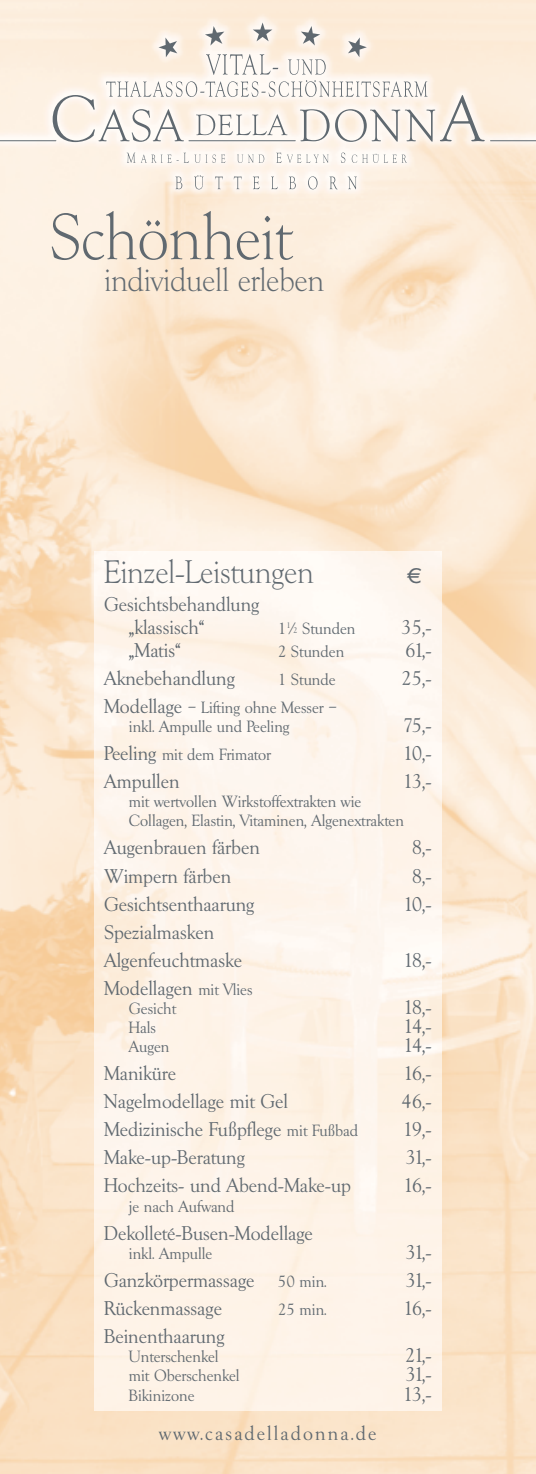
<style>
.page{position:relative;width:536px;height:1474px;background:#fff}
.page>*{position:absolute;margin:0;border:0;box-sizing:border-box;transform-origin:0 0}
.t1{font:300 63px "Goudx";letter-spacing:-.01em;color:#606970}
.t2{font:300 31.5px "Goudx";letter-spacing:-.01em;color:#606970}
.t3{font:19.25px/22.8px "Goudx";color:#606970}
.t4{font:19.25px "Goudx";letter-spacing:.11em;color:#606970}
.t5{font:19.25px "Linotype Euro Font Rto S";color:#606970}
.t6{font:15.75px/19.2px "Goudx";color:#606970}
.s1{font-size:7.88px}
.s2{font-size:19.25px}
.s3{font-size:15.75px}
</style>
<div class="page">
<img style="left:0;top:0;width:536px;height:1473px">
<img style="left:94px;top:551px;width:347px;height:859px">
<hr style="left:0;top:140px;width:56px;height:1px;background:#606970">
<hr style="left:490px;top:140px;width:46px;height:1px;background:#606970">
<svg style="left:175px;top:176px;width:7px;height:13px"></svg>
<svg style="left:194px;top:175px;width:9px;height:14px"></svg>
<svg style="left:215px;top:176px;width:8px;height:13px"></svg>
<svg style="left:234px;top:176px;width:8px;height:13px"></svg>
<svg style="left:253px;top:176px;width:7px;height:13px"></svg>
<svg style="left:271px;top:176px;width:7px;height:13px"></svg>
<svg style="left:289px;top:176px;width:7px;height:13px"></svg>
<svg style="left:308px;top:176px;width:9px;height:13px"></svg>
<svg style="left:329px;top:176px;width:8px;height:13px"></svg>
<svg style="left:348px;top:176px;width:9px;height:13px"></svg>
<svg style="left:127px;top:153px;width:8px;height:10px"></svg>
<svg style="left:141px;top:153px;width:84px;height:10px"></svg>
<svg style="left:237px;top:154px;width:27px;height:9px"></svg>
<svg style="left:276px;top:153px;width:52px;height:10px"></svg>
<svg style="left:341px;top:152px;width:4px;height:11px"></svg>
<svg style="left:352px;top:154px;width:55px;height:9px"></svg>
<svg style="left:53px;top:22px;width:432px;height:120px"></svg>
<h1 class="t1" style="left:49px;top:214px;width:244px">Schönheit</h1>
<h2 class="t2" style="left:104px;top:268px;width:222px">individuell erleben</h2>
<h2 class="t2" style="left:104px;top:560px;width:211px">Einzel-Leistungen</h2>
<p class="t5" style="left:407px;top:565px;width:15px">e</p>
<p class="t3" style="left:129px;top:595px;width:132px;text-indent:-25px">Gesichtsbehandlung „klassisch“</p>
<p class="t6" style="left:278px;top:620px;width:79px">1<sup>1</sup>/<span class="s1">2</span> Stunden</p>
<p class="t3" style="left:401px;top:618px;width:32px">35,-</p>
<p class="t3" style="left:129px;top:640px;width:53px">„Matis“</p>
<p class="t6" style="left:278px;top:643px;width:68px">2 Stunden</p>
<p class="t3" style="left:405px;top:640px;width:28px">61,-</p>
<p class="t3" style="left:104px;top:668px;width:132px">Aknebehandlung</p>
<p class="t6" style="left:278px;top:671px;width:59px">1 Stunde</p>
<p class="t3" style="left:401px;top:668px;width:32px">25,-</p>
<p class="t6" style="left:129px;top:699px;width:210px;text-indent:-25px"><span class="s2">Modellage</span> – Lifting ohne Messer – inkl. Ampulle und Peeling</p>
<p class="t3" style="left:403px;top:716px;width:30px">75,-</p>
<p class="t6" style="left:104px;top:746px;width:168px"><span class="s2">Peeling</span> mit dem Frimator</p>
<p class="t3" style="left:403px;top:744px;width:30px">10,-</p>
<p class="t3" style="left:104px;top:772px;width:77px">Ampullen</p>
<p class="t3" style="left:403px;top:772px;width:30px">13,-</p>
<p class="t6" style="left:129px;top:793px;width:277px">mit wertvollen Wirkstoffextrakten wie<br>Collagen, Elastin, Vitaminen, Algenextrakten</p>
<p class="t3" style="left:104px;top:838px;width:157px">Augenbrauen färben</p>
<p class="t3" style="left:412px;top:838px;width:21px">8,-</p>
<p class="t3" style="left:104px;top:866px;width:129px">Wimpern färben</p>
<p class="t3" style="left:412px;top:866px;width:21px">8,-</p>
<p class="t3" style="left:104px;top:894px;width:152px">Gesichtsenthaarung</p>
<p class="t3" style="left:403px;top:894px;width:30px">10,-</p>
<p class="t3" style="left:104px;top:919px;width:139px;line-height:28px">Spezialmasken<br>Algenfeuchtmaske</p>
<p class="t3" style="left:403px;top:950px;width:30px">18,-</p>
<p class="t3" style="left:104px;top:978px;width:150px">Modellagen <span class="s3">mit Vlies</span></p>
<p class="t6" style="left:129px;top:1000px;width:49px">Gesicht</p>
<p class="t3" style="left:403px;top:997px;width:30px">18,-</p>
<p class="t6" style="left:129px;top:1019px;width:29px">Hals</p>
<p class="t3" style="left:403px;top:1017px;width:30px">14,-</p>
<p class="t6" style="left:129px;top:1038px;width:42px">Augen</p>
<p class="t3" style="left:403px;top:1036px;width:30px">14,-</p>
<p class="t3" style="left:104px;top:1064px;width:74px">Maniküre</p>
<p class="t3" style="left:403px;top:1064px;width:30px">16,-</p>
<p class="t3" style="left:104px;top:1092px;width:185px">Nagelmodellage mit Gel</p>
<p class="t3" style="left:401px;top:1092px;width:32px">46,-</p>
<p class="t3" style="left:104px;top:1120px;width:255px">Medizinische Fußpflege <span class="s3">mit Fußbad</span></p>
<p class="t3" style="left:403px;top:1120px;width:30px">19,-</p>
<p class="t3" style="left:104px;top:1148px;width:142px">Make-up-Beratung</p>
<p class="t3" style="left:405px;top:1148px;width:28px">31,-</p>
<p class="t3" style="left:104px;top:1176px;width:248px">Hochzeits- und Abend-Make-up</p>
<p class="t3" style="left:403px;top:1176px;width:30px">16,-</p>
<p class="t6" style="left:129px;top:1198px;width:107px">je nach Aufwand</p>
<p class="t3" style="left:104px;top:1223px;width:210px">Dekolleté-Busen-Modellage</p>
<p class="t6" style="left:129px;top:1245px;width:85px">inkl. Ampulle</p>
<p class="t3" style="left:405px;top:1242px;width:28px">31,-</p>
<p class="t3" style="left:104px;top:1270px;width:224px">Ganzkörpermassage <span class="s3">50 min.</span></p>
<p class="t3" style="left:405px;top:1270px;width:28px">31,-</p>
<p class="t3" style="left:104px;top:1298px;width:119px">Rückenmassage</p>
<p class="t6" style="left:278px;top:1301px;width:50px">25 min.</p>
<p class="t3" style="left:403px;top:1298px;width:30px">16,-</p>
<p class="t3" style="left:104px;top:1326px;width:122px">Beinenthaarung</p>
<p class="t6" style="left:129px;top:1348px;width:91px">Unterschenkel</p>
<p class="t3" style="left:405px;top:1346px;width:28px">21,-</p>
<p class="t6" style="left:129px;top:1367px;width:112px">mit Oberschenkel</p>
<p class="t3" style="left:405px;top:1365px;width:28px">31,-</p>
<p class="t6" style="left:129px;top:1387px;width:67px">Bikinizone</p>
<p class="t3" style="left:403px;top:1384px;width:30px">13,-</p>
<p class="t4" style="left:159px;top:1425px;width:219px">www.casadelladonna.de</p>
</div>
